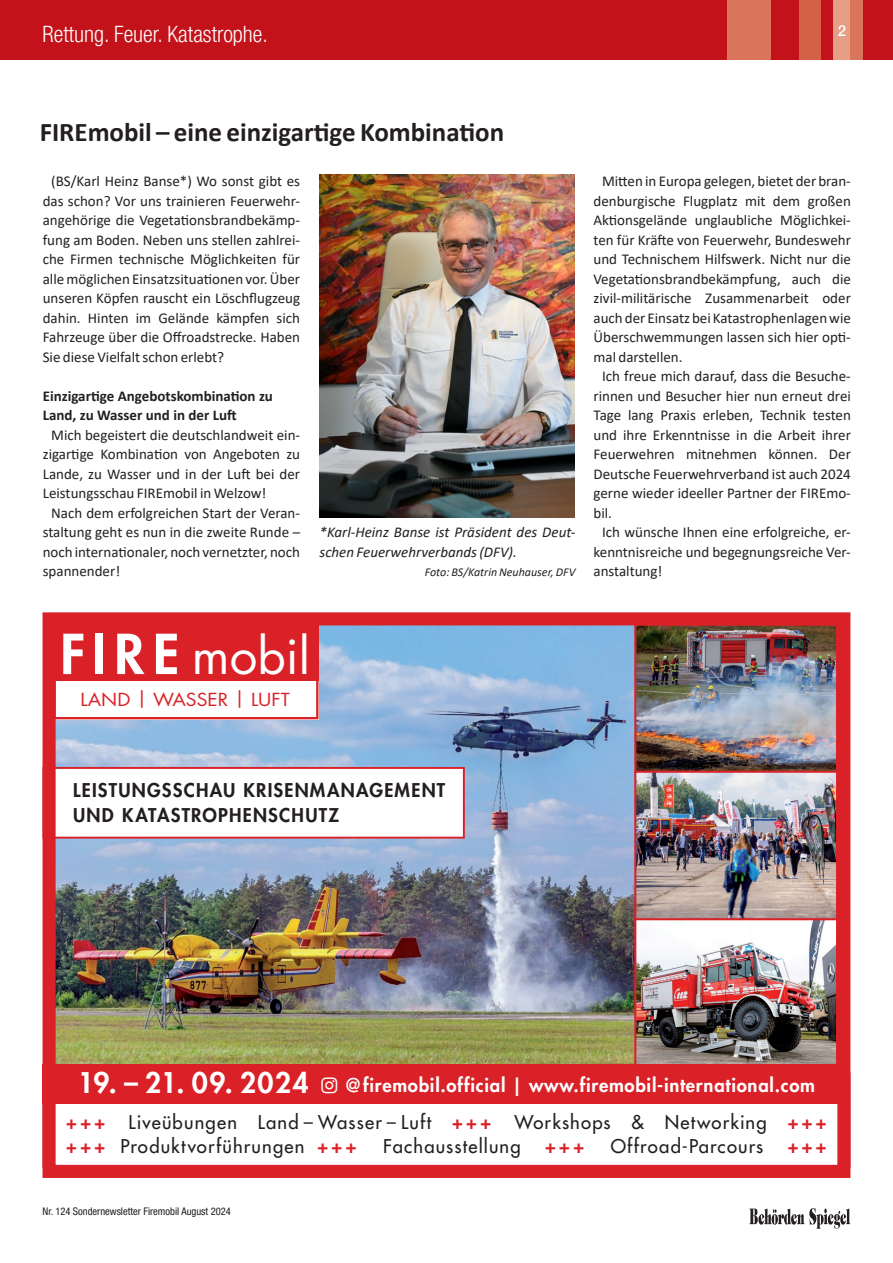
<style>
.page{position:relative;width:893px;height:1263px;background:#fff}
.page>*{position:absolute;margin:0;border:0;box-sizing:border-box;transform-origin:0 0}
.t1{font:49.2px "Futura Std";color:#fff}
.t2{font:800 27.75px "Futura Std";letter-spacing:.05em;color:#fff}
.Head_newsletter{font:700 27px "Calibri";color:#231f20}
.t3{font:300 condensed 22.5px "Helvetica Neue LT Pro";color:#fff}
.t4{font:500 18.45px "Futura Std";letter-spacing:.065em;color:#231f20}
.t5{font:800 18.45px/24.9px "Futura Std";letter-spacing:.065em;color:#231f20}
.t6{font:800 18.45px "Futura Std";letter-spacing:.04em;color:#fff}
.t7{font:800 18.45px "Futura Std";color:#da2128}
.t8{font:17.55px "Futura Std";color:#da2128;scale:1.1 1}
.fliesstext_newsletter{font:15px/19.5px "Calibri";color:#231f20;text-align:justify}
.bildunterschrift{font:italic 15px/19.5px "Calibri";color:#231f20}
.Zwischenüberschrift{font:700 15px/19.5px "Calibri";color:#231f20}
.t9{font:500 15px "Helvetica Neue LT Pro";color:#fff}
.bildunterschrift-2{font:italic 12px "Calibri";color:#231f20}
.t10{font:condensed 10.5px "Helvetica Neue LT Pro";color:#231f20}
.s1{font-weight:800;font-size:53.55px}
.s2{font-weight:800;color:#da2128}
</style>
<div class="page">
<div style="left:0;top:0;width:893px;height:60px;background:#c4121a"></div>
<div style="left:799px;top:0;width:21px;height:60px;background:#d36146"></div>
<div style="left:727px;top:0;width:43px;height:60px;background:#d9755a"></div>
<div style="left:833px;top:0;width:24px;height:60px;background:#e69e85"></div>
<div style="left:850px;top:0;width:13px;height:60px;background:#d9755a"></div>
<svg style="left:749px;top:1208px;width:101px;height:21px"></svg>
<img style="left:319px;top:174px;width:256px;height:344px">
<img style="left:57px;top:626px;width:577px;height:438px">
<div style="left:53px;top:623px;width:265px;height:96px;background:#fff"></div>
<div style="left:54px;top:623px;width:264px;height:58px;background:#da2128"></div>
<div style="left:53px;top:623px;width:265px;height:96px;border:2px solid #da2128"></div>
<div style="left:43px;top:768px;width:421px;height:70px;background:#fff"></div>
<div style="left:43px;top:767px;width:422px;height:71px;border:2px solid #da2128"></div>
<img style="left:637px;top:626px;width:198px;height:438px">
<div style="left:634px;top:623px;width:204px;height:150px;border:2px solid #da2128"></div>
<div style="left:634px;top:918px;width:204px;height:149px;border:2px solid #da2128"></div>
<div style="left:634px;top:771px;width:204px;height:149px;border:2px solid #da2128"></div>
<div style="left:43px;top:612px;width:807px;height:566px;border:13px solid #da2128"></div>
<div style="left:43px;top:1064px;width:807px;height:40px;background:#da2128"></div>
<h3 class="t3" style="left:43px;top:20px;width:227px">Rettung. Feuer. Katastrophe.</h3>
<p class="t9" style="left:838px;top:22px;width:10px">2</p>
<p class="Head_newsletter" style="left:40px;top:113px;width:466px">FIREmobil – eine einzigartige Kombination</p>
<p class="fliesstext_newsletter" style="left:43px;top:171px;width:259px;text-indent:9px">(BS/Karl Heinz Banse*) Wo sonst gibt es das schon? Vor uns trainieren Feuerwehr&shy;angehörige die Vegetationsbrandbekämp&shy;fung am Boden. Neben uns stellen zahlrei&shy;che Firmen technische Möglichkeiten für alle möglichen Einsatzsituationen vor. Über unseren Köpfen rauscht ein Löschflugzeug dahin. Hinten im Gelände kämpfen sich Fahrzeuge über die Offroadstrecke. Haben Sie diese Vielfalt schon erlebt?</p>
<p class="Zwischenüberschrift" style="left:43px;top:386px;width:232px">Einzigartige Angebotskombination zu<br>Land, zu Wasser und in der Luft</p>
<p class="fliesstext_newsletter" style="left:43px;top:424px;width:259px;text-indent:9px">Mich begeistert die deutschlandweit ein&shy;zigartige Kombination von Angeboten zu Lande, zu Wasser und in der Luft bei der Leistungsschau FIREmobil in Welzow!</p>
<p class="fliesstext_newsletter" style="left:43px;top:502px;width:259px;text-indent:9px">Nach dem erfolgreichen Start der Veran&shy;staltung geht es nun in die zweite Runde – noch internationaler, noch vernetzter, noch spannender!</p>
<p class="bildunterschrift" style="left:320px;top:522px;width:257px">*Karl-Heinz Banse ist Präsident des Deut&shy;schen Feuerwehrverbands (DFV).</p>
<p class="bildunterschrift-2" style="left:425px;top:564px;width:152px">Foto: BS/Katrin Neuhauser, DFV</p>
<p class="fliesstext_newsletter" style="left:593px;top:171px;width:259px;text-indent:9px">Mitten in Europa gelegen, bietet der bran&shy;denburgische Flugplatz mit dem großen Aktionsgelände unglaubliche Möglichkei&shy;ten für Kräfte von Feuerwehr, Bundeswehr und Technischem Hilfswerk. Nicht nur die Vegetationsbrandbekämpfung, auch die zivil-militärische Zusammenarbeit oder auch der Einsatz bei Katastrophenlagen wie Überschwemmungen lassen sich hier opti&shy;mal darstellen.</p>
<p class="fliesstext_newsletter" style="left:593px;top:366px;width:259px;text-indent:9px">Ich freue mich darauf, dass die Besuche&shy;rinnen und Besucher hier nun erneut drei Tage lang Praxis erleben, Technik testen und ihre Erkenntnisse in die Arbeit ihrer Feuerwehren mitnehmen können. Der Deutsche Feuerwehrverband ist auch 2024 gerne wieder ideeller Partner der FIREmo&shy;bil.</p>
<p class="fliesstext_newsletter" style="left:593px;top:522px;width:259px;text-indent:9px">Ich wünsche Ihnen eine erfolgreiche, er&shy;kenntnisreiche und begegnungsreiche Ver&shy;anstaltung!</p>
<p class="t1" style="left:60px;top:624px;width:251px"><span class="s1">F I R E</span> mobil</p>
<p class="t8" style="left:81px;top:689px;width:192px">LAND | WASSER | LUFT</p>
<p class="t5" style="left:73px;top:778px;width:374px">LEISTUNGSSCHAU KRISENMANAGEMENT<br>UND KATASTROPHENSCHUTZ</p>
<p class="t2" style="left:78px;top:1065px;width:232px">19. – 21. 09. 2024</p>
<p class="t6" style="left:344px;top:1073px;width:472px">@firemobil.official | www.firemobil-international.com</p>
<p class="t7" style="left:66px;top:1110px;width:40px">+++</p>
<p class="t4" style="left:128px;top:1110px;width:364px">Liveübungen Land – Wasser – Luft <span class="s2">+++</span></p>
<p class="t4" style="left:514px;top:1110px;width:314px">Workshops &amp; Networking <span class="s2">+++</span></p>
<p class="t4" style="left:66px;top:1135px;width:292px"><span class="s2">+++</span> Produktvorführungen <span class="s2">+++</span></p>
<p class="t4" style="left:383px;top:1135px;width:139px">Fachausstellung</p>
<p class="t7" style="left:545px;top:1135px;width:40px">+++</p>
<p class="t4" style="left:611px;top:1135px;width:154px">Offroad-Parcours</p>
<p class="t7" style="left:788px;top:1135px;width:40px">+++</p>
<p class="t10" style="left:43px;top:1205px;width:190px">Nr. 124 Sondernewsletter Firemobil August 2024</p>
</div>
